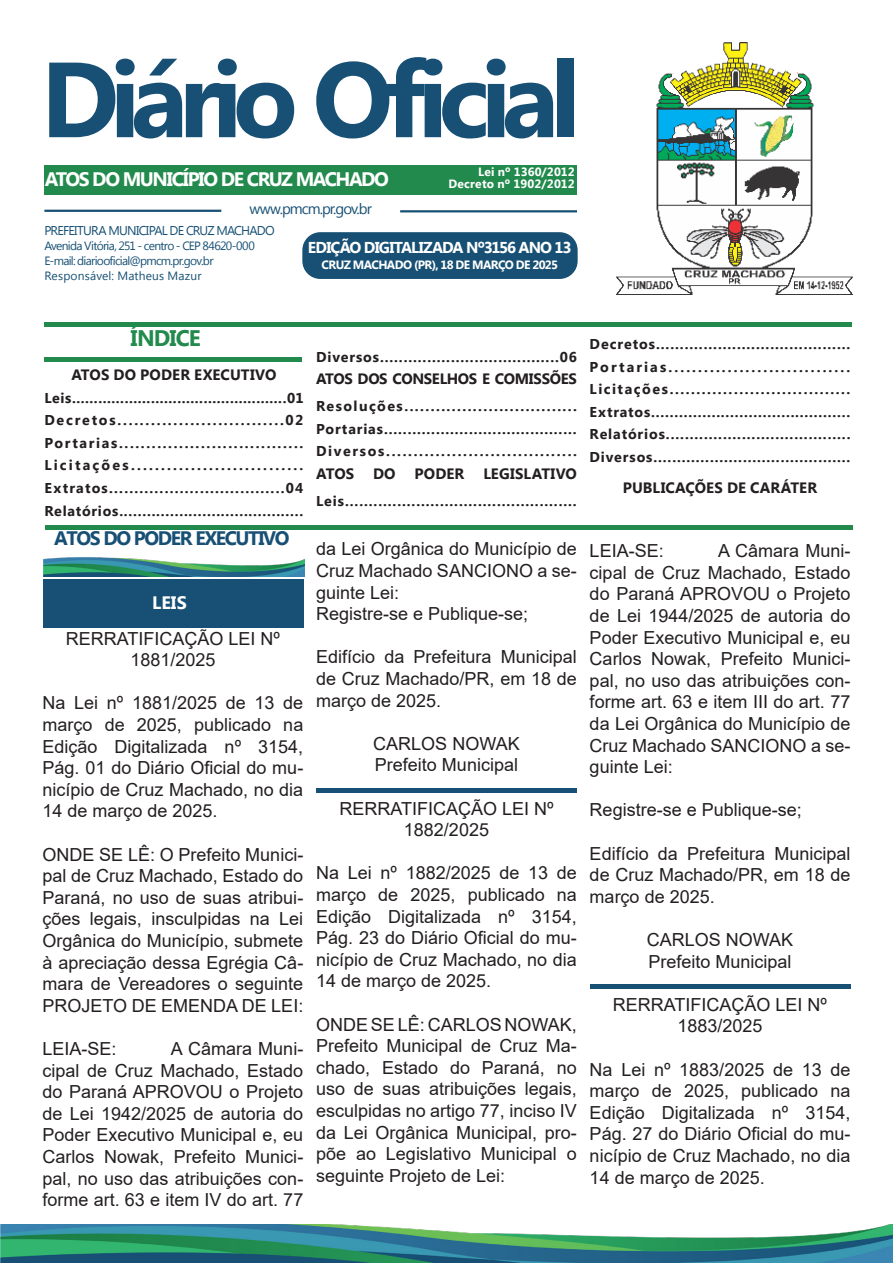
<style>
.page{position:relative;width:893px;height:1263px;background:#fff}
.page>*{position:absolute;margin:0;border:0;box-sizing:border-box;transform-origin:0 0}
.t1{font:700 106.5px "Myanmar Text";letter-spacing:-.085em;color:#175074}
.t2{font:700 22.5px "Myanmar Text";letter-spacing:-.04em;color:#228a4c}
.t3{font:700 19.5px "Myanmar Text";letter-spacing:-.075em;color:#fff}
.t4{font:700 19.5px "Myanmar Text";letter-spacing:-.07em;color:#175074}
.t5{font:18px/21.6px "Arial";color:#231f20;text-align:justify}
.t6{font:700 18px "Myanmar Text";color:#fff}
.t7{font:700 15.75px "Myanmar Text";letter-spacing:-.055em;color:#fff}
.t8{font:700 15px "Myanmar Text";color:#231f20}
.t9{font:700 15px "Myanmar Text";letter-spacing:-.025em;color:#231f20}
.t10{font:15px "Myanmar Text";letter-spacing:-.065em;color:#175074}
.t11{font:700 14.25px "Myanmar Text";letter-spacing:.08em;color:#231f20}
.t12{font:700 14.25px "Myanmar Text";letter-spacing:.06em;color:#231f20}
.t13{font:700 14.25px "Myanmar Text";letter-spacing:.055em;color:#231f20}
.t14{font:700 14.25px "Myanmar Text";letter-spacing:.05em;color:#231f20}
.t15{font:700 14.25px "Myanmar Text";letter-spacing:.105em;color:#231f20}
.t16{font:700 14.25px "Myanmar Text";letter-spacing:.11em;color:#231f20}
.t17{font:700 14.25px "Myanmar Text";letter-spacing:.115em;color:#231f20}
.t18{font:700 14.25px "Myanmar Text";letter-spacing:.125em;color:#231f20}
.t19{font:700 14.25px "Myanmar Text";letter-spacing:.145em;color:#231f20}
.t20{font:700 14.25px "Myanmar Text";letter-spacing:.15em;color:#231f20}
.t21{font:12.75px "Myanmar Text";letter-spacing:-.06em;color:#175074}
.t22{font:12px "Myanmar Text";letter-spacing:-.055em;color:#175074}
.t23{font:700 12px "Myanmar Text";letter-spacing:-.05em;color:#fff}
.t24{font:12px "Myanmar Text";letter-spacing:.015em;color:#175074}
.t25{font:700 12px "Myanmar Text";letter-spacing:.015em;color:#fff}
.t26{font:700 12px "Myanmar Text";letter-spacing:-.01em;color:#fff}
</style>
<div class="page">
<img style="left:616px;top:42px;width:236px;height:252px">
<div style="left:44px;top:165px;width:533px;height:29px;background:#228a4c"></div>
<hr style="left:44px;top:210px;width:177px;height:2px;background:#175074">
<hr style="left:400px;top:210px;width:177px;height:2px;background:#175074">
<div style="left:302px;top:232px;width:276px;height:47px;background:#175074;border-radius:18px"></div>
<hr style="left:44px;top:322px;width:808px;height:4px;background:#228a4c">
<hr style="left:45px;top:525px;width:808px;height:4px;background:#228a4c">
<div style="left:44px;top:357px;width:258px;height:5px;background:#228a4c"></div>
<img style="left:0;top:1224px;width:893px;height:39px">
<img style="left:43px;top:557px;width:261px;height:20px">
<svg style="left:590px;top:985px;width:260px;height:4px"></svg>
<svg style="left:316px;top:788px;width:261px;height:5px"></svg>
<div style="left:43px;top:579px;width:260px;height:49px;background:#175074"></div>
<p class="t1" style="left:41px;top:38px;width:541px">Diário Oficial</p>
<p class="t3" style="left:45px;top:168px;width:346px">ATOS DO MUNICÍPIO DE CRUZ MACHADO</p>
<p class="t26" style="left:478px;top:164px;width:98px">Lei nº 1360/2012</p>
<p class="t25" style="left:448px;top:176px;width:128px">Decreto nº 1902/2012</p>
<p class="t10" style="left:249px;top:200px;width:124px">www.pmcm.pr.gov.br</p>
<p class="t21" style="left:44px;top:223px;width:232px">PREFEITURA MUNICIPAL DE CRUZ MACHADO</p>
<p class="t22" style="left:44px;top:239px;width:212px">Avenida Vitória, 251 - centro - CEP 84620-000</p>
<p class="t22" style="left:44px;top:254px;width:171px">E-mail: diariooficial@pmcm.pr.gov.br</p>
<p class="t24" style="left:44px;top:269px;width:159px">Responsável: Matheus Mazur</p>
<p class="t7" style="left:308px;top:238px;width:265px">EDIÇÃO DIGITALIZADA Nº3156 ANO 13</p>
<p class="t23" style="left:322px;top:258px;width:238px">CRUZ MACHADO (PR), 18 DE MARÇO DE 2025</p>
<p class="t2" style="left:131px;top:325px;width:72px">ÍNDICE</p>
<p class="t8" style="left:71px;top:366px;width:207px">ATOS DO PODER EXECUTIVO</p>
<p class="t11" style="left:44px;top:390px;width:261px">Leis.................................................01</p>
<p class="t18" style="left:44px;top:412px;width:260px">Decretos..............................02</p>
<p class="t16" style="left:44px;top:435px;width:260px">Portarias..................................</p>
<p class="t20" style="left:44px;top:457px;width:260px">Licitações.............................</p>
<p class="t11" style="left:44px;top:480px;width:260px">Extratos...................................04</p>
<p class="t14" style="left:44px;top:502px;width:260px">Relatórios........................................</p>
<p class="t4" style="left:54px;top:527px;width:237px">ATOS DO PODER EXECUTIVO</p>
<p class="t6" style="left:152px;top:592px;width:36px">LEIS</p>
<p class="t5" style="left:66px;top:627px;width:216px;text-align:center">RERRATIFICAÇÃO LEI Nº<br>1881/2025</p>
<p class="t5" style="left:43px;top:692px;width:262px">Na Lei nº 1881/2025 de 13 de março de 2025, publicado na Edição Digitalizada nº 3154, Pág. 01 do Diário Oficial do mu&shy;nicípio de Cruz Machado, no dia 14 de março de 2025.</p>
<p class="t5" style="left:43px;top:843px;width:262px">ONDE SE LÊ: O Prefeito Munici&shy;pal de Cruz Machado, Estado do Paraná, no uso de suas atribui&shy;ções legais, insculpidas na Lei Orgânica do Município, submete à apreciação dessa Egrégia Câ&shy;mara de Vereadores o seguinte PROJETO DE EMENDA DE LEI:</p>
<p class="t5" style="left:43px;top:1038px;width:76px">LEIA-SE:</p>
<p class="t5" style="left:43px;top:1038px;width:262px;text-indent:128px">A Câmara Muni&shy;cipal de Cruz Machado, Estado do Paraná APROVOU o Projeto de Lei 1942/2025 de autoria do Poder Executivo Municipal e, eu Carlos Nowak, Prefeito Munici&shy;pal, no uso das atribuições con&shy;forme art. 63 e item IV do art. 77</p>
<p class="t12" style="left:316px;top:348px;width:262px">Diversos......................................06</p>
<p class="t9" style="left:316px;top:370px;width:262px">ATOS DOS CONSELHOS E COMISSÕES</p>
<p class="t11" style="left:316px;top:398px;width:262px">Resoluções.................................</p>
<p class="t12" style="left:316px;top:420px;width:262px">Portarias.........................................</p>
<p class="t17" style="left:316px;top:443px;width:262px">Diversos...................................</p>
<p class="t8" style="left:316px;top:465px;width:40px">ATOS</p>
<p class="t8" style="left:373px;top:465px;width:24px">DO</p>
<p class="t8" style="left:415px;top:465px;width:51px">PODER</p>
<p class="t8" style="left:483px;top:465px;width:95px">LEGISLATIVO</p>
<p class="t11" style="left:316px;top:492px;width:262px">Leis.................................................</p>
<p class="t11" style="left:590px;top:336px;width:262px">Decretos.........................................</p>
<p class="t19" style="left:590px;top:359px;width:262px">Portarias...............................</p>
<p class="t15" style="left:590px;top:381px;width:262px">Licitações..................................</p>
<p class="t13" style="left:590px;top:404px;width:262px">Extratos...........................................</p>
<p class="t12" style="left:590px;top:426px;width:262px">Relatórios.......................................</p>
<p class="t12" style="left:590px;top:449px;width:262px">Diversos..........................................</p>
<p class="t8" style="left:623px;top:479px;width:196px">PUBLICAÇÕES DE CARÁTER</p>
<p class="t5" style="left:316px;top:538px;width:262px">da Lei Orgânica do Município de Cruz Machado SANCIONO a se&shy;guinte Lei:</p>
<p class="t5" style="left:316px;top:603px;width:214px">Registre-se e Publique-se;</p>
<p class="t5" style="left:316px;top:646px;width:262px">Edifício da Prefeitura Municipal de Cruz Machado/PR, em 18 de março de 2025.</p>
<p class="t5" style="left:373px;top:732px;width:148px">CARLOS NOWAK</p>
<p class="t5" style="left:375px;top:754px;width:145px">Prefeito Municipal</p>
<p class="t5" style="left:339px;top:797px;width:216px;text-align:center">RERRATIFICAÇÃO LEI Nº<br>1882/2025</p>
<p class="t5" style="left:316px;top:862px;width:262px">Na Lei nº 1882/2025 de 13 de março de 2025, publicado na Edição Digitalizada nº 3154, Pág. 23 do Diário Oficial do mu&shy;nicípio de Cruz Machado, no dia 14 de março de 2025.</p>
<p class="t5" style="left:316px;top:1013px;width:262px">ONDE SE LÊ: CARLOS NOWAK, Prefeito Municipal de Cruz Ma&shy;chado, Estado do Paraná, no uso de suas atribuições legais, esculpidas no artigo 77, inciso IV da Lei Orgânica Municipal, pro&shy;põe ao Legislativo Municipal o seguinte Projeto de Lei:</p>
<p class="t5" style="left:590px;top:540px;width:262px;text-indent:128px">A Câmara Muni&shy;cipal de Cruz Machado, Estado do Paraná APROVOU o Projeto de Lei 1944/2025 de autoria do Poder Executivo Municipal e, eu Carlos Nowak, Prefeito Munici&shy;pal, no uso das atribuições con&shy;forme art. 63 e item III do art. 77 da Lei Orgânica do Município de Cruz Machado SANCIONO a se&shy;guinte Lei:</p>
<p class="t5" style="left:590px;top:799px;width:214px">Registre-se e Publique-se;</p>
<p class="t5" style="left:590px;top:842px;width:262px">Edifício da Prefeitura Municipal de Cruz Machado/PR, em 18 de março de 2025.</p>
<p class="t5" style="left:647px;top:929px;width:148px">CARLOS NOWAK</p>
<p class="t5" style="left:648px;top:950px;width:145px">Prefeito Municipal</p>
<p class="t5" style="left:613px;top:993px;width:216px;text-align:center">RERRATIFICAÇÃO LEI Nº<br>1883/2025</p>
<p class="t5" style="left:590px;top:1058px;width:262px">Na Lei nº 1883/2025 de 13 de março de 2025, publicado na Edição Digitalizada nº 3154, Pág. 27 do Diário Oficial do mu&shy;nicípio de Cruz Machado, no dia 14 de março de 2025.</p>
<p class="t5" style="left:590px;top:540px;width:76px">LEIA-SE:</p>
</div>
